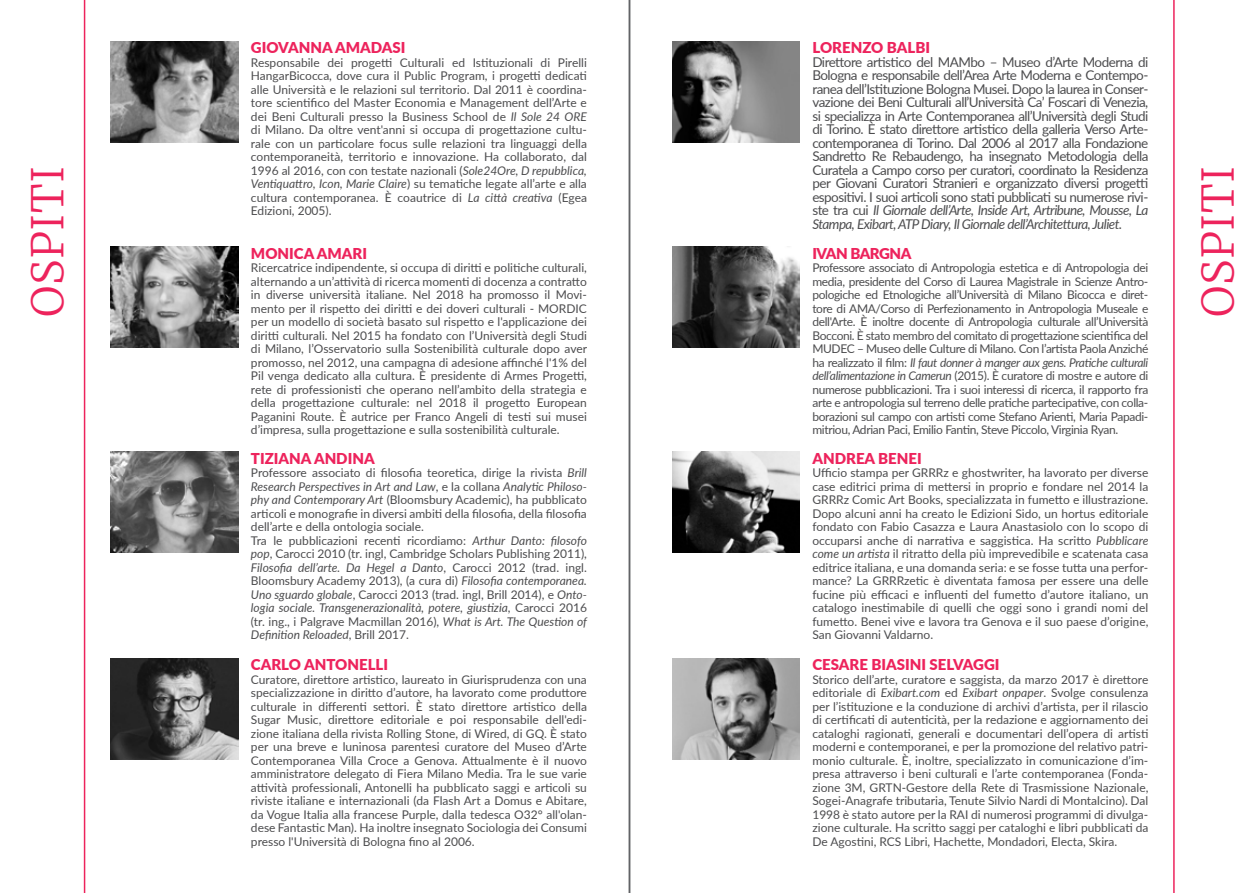
<style>
.page{position:relative;width:1259px;height:893px;background:#fff}
.page>*{position:absolute;margin:0;border:0;box-sizing:border-box;transform-origin:0 0}
.t1{font:300 43.5px "Merriweather";letter-spacing:.01em;color:#ed235c}
.t2{font:900 15px "Lato";color:#ed235c}
.t3{font:900 15px "Lato";letter-spacing:-.03em;color:#ed235c}
.t4{font:13.5px/13.5px "Lato";letter-spacing:-.04em;color:#4c4c4e;text-align:justify}
.t5{font:12px/13.5px "Lato";color:#4c4c4e;text-align:justify}
.s1{font-style:italic}
</style>
<div class="page">
<hr style="left:1173px;top:0;width:1px;height:893px;background:#ed235c">
<hr style="left:84px;top:0;width:1px;height:893px;background:#ed235c">
<img style="left:111px;top:41px;width:127px;height:101px">
<img style="left:111px;top:247px;width:127px;height:101px">
<img style="left:111px;top:452px;width:127px;height:101px">
<img style="left:111px;top:658px;width:127px;height:101px">
<img style="left:672px;top:41px;width:127px;height:101px">
<img style="left:672px;top:247px;width:127px;height:101px">
<img style="left:672px;top:452px;width:127px;height:101px">
<img style="left:672px;top:658px;width:127px;height:101px">
<hr style="left:629px;top:0;width:1px;height:893px;background:#626366">
<p class="t2" style="left:251px;top:37px;width:156px">GIOVANNA AMADASI</p>
<p class="t5" style="left:251px;top:55px;width:337px">Responsabile dei progetti Culturali ed Istituzionali di Pirelli HangarBicocca, dove cura il Public Program, i progetti dedicati alle Università e le relazioni sul territorio. Dal 2011 è coordina&shy;tore scientifico del Master Economia e Management dell’Arte e dei Beni Culturali presso la Business School de <span class="s1">Il Sole 24 ORE </span>di Milano. Da oltre vent'anni si occupa di progettazione cultu&shy;rale con un particolare focus sulle relazioni tra linguaggi della contemporaneità, territorio e innovazione. Ha collaborato, dal 1996 al 2016, con con testate nazionali (<span class="s1">Sole24Ore, D repubblica, Ventiquattro, Icon, Marie Claire</span>) su tematiche legate all’arte e alla cultura contemporanea. È coautrice di <span class="s1">La città creativa</span> (Egea Edizioni, 2005).</p>
<p class="t2" style="left:251px;top:245px;width:118px">MONICA AMARI</p>
<p class="t5" style="left:251px;top:261px;width:338px">Ricercatrice indipendente, si occupa di diritti e politiche culturali, alternando a un’attività di ricerca momenti di docenza a contratto in diverse università italiane. Nel 2018 ha promosso il Movi&shy;mento per il rispetto dei diritti e dei doveri culturali - MORDIC per un modello di società basato sul rispetto e l'applicazione dei diritti culturali. Nel 2015 ha fondato con l’Università degli Studi di Milano, l’Osservatorio sulla Sostenibilità culturale dopo aver promosso, nel 2012, una campagna di adesione affinché l'1% del Pil venga dedicato alla cultura. È presidente di Armes Progetti, rete di professionisti che operano nell’ambito della strategia e della progettazione culturale: nel 2018 il progetto European Paganini Route. È autrice per Franco Angeli di testi sui musei d’impresa, sulla progettazione e sulla sostenibilità culturale.</p>
<p class="t2" style="left:812px;top:39px;width:119px">LORENZO BALBI</p>
<p class="t4" style="left:812px;top:55px;width:337px">Direttore artistico del MAMbo – Museo d’Arte Moderna di Bologna e responsabile dell’Area Arte Moderna e Contempo&shy;ranea dell’Istituzione Bologna Musei. Dopo la laurea in Conser&shy;vazione dei Beni Culturali all’Università Ca’ Foscari di Venezia, si specializza in Arte Contemporanea all’Università degli Studi di Torino. È stato direttore artistico della galleria Verso Arte&shy;contemporanea di Torino. Dal 2006 al 2017 alla Fondazione Sandretto Re Rebaudengo, ha insegnato Metodologia della Curatela a Campo corso per curatori, coordinato la Residenza per Giovani Curatori Stranieri e organizzato diversi progetti espositivi. I suoi articoli sono stati pubblicati su numerose rivi&shy;ste tra cui <span class="s1">Il Giornale dell’Arte, Inside Art, Artribune, Mousse, La Stampa, Exibart, ATP Diary, Il Giornale dell’Architettura, Juliet.</span></p>
<p class="t3" style="left:812px;top:242px;width:101px">IVAN BARGNA</p>
<p class="t5" style="left:812px;top:261px;width:337px">Professore associato di Antropologia estetica e di Antropologia dei media, presidente del Corso di Laurea Magistrale in Scienze Antro&shy;pologiche ed Etnologiche all’Università di Milano Bicocca e diret&shy;tore di AMA/Corso di Perfezionamento in Antropologia Museale e dell'Arte. È inoltre docente di Antropologia culturale all’Università Bocconi. È stato membro del comitato di progettazione scientifica del MUDEC – Museo delle Culture di Milano. Con l’artista Paola Anziché ha realizzato il film: <span class="s1">Il faut donner à manger aux gens. Pratiche culturali dell’alimentazione in Camerun</span> (2015). È curatore di mostre e autore di numerose pubblicazioni. Tra i suoi interessi di ricerca, il rapporto fra arte e antropologia sul terreno delle pratiche partecipative, con colla&shy;borazioni sul campo con artisti come Stefano Arienti, Maria Papadi&shy;mitriou, Adrian Paci, Emilio Fantin, Steve Piccolo, Virginia Ryan.</p>
<h1 class="t1" style="left:21px;top:317px;width:152px;rotate:-90deg">OSPITI</h1>
<h1 class="t1" style="left:1191px;top:317px;width:152px;rotate:-90deg">OSPITI</h1>
<p class="t2" style="left:251px;top:450px;width:125px">TIZIANA ANDINA</p>
<p class="t5" style="left:251px;top:466px;width:338px;text-align:left">Professore associato di filosofia teoretica, dirige la rivista <span class="s1">Brill Research Perspectives in Art and Law</span>, e la collana <span class="s1">Analytic Philoso&shy;phy and Contemporary Art</span> (Bloomsbury Academic), ha pubblicato articoli e monografie in diversi ambiti della filosofia, della filosofia dell’arte e della ontologia sociale.<br>Tra le pubblicazioni recenti ricordiamo: <span class="s1">Arthur Danto: filosofo pop</span>, Carocci 2010 (tr. ingl, Cambridge Scholars Publishing 2011), <span class="s1">Filosofia dell’arte. Da Hegel a Danto</span>, Carocci 2012 (trad. ingl.<br>Bloomsbury Academy 2013), (a cura di) <span class="s1">Filosofia contemporanea.<br>Uno sguardo globale</span>, Carocci 2013 (trad. ingl, Brill 2014), e <span class="s1">Onto&shy;logia sociale. Transgenerazionalità, potere, giustizia</span>, Carocci 2016 (tr. ing., i Palgrave Macmillan 2016), <span class="s1">What is Art. The Question of Definition Reloaded</span>, Brill 2017.</p>
<p class="t2" style="left:251px;top:656px;width:139px">CARLO ANTONELLI</p>
<p class="t5" style="left:251px;top:672px;width:337px">Curatore, direttore artistico, laureato in Giurisprudenza con una specializzazione in diritto d’autore, ha lavorato come produttore culturale in differenti settori. È stato direttore artistico della Sugar Music, direttore editoriale e poi responsabile dell'edi&shy;zione italiana della rivista Rolling Stone, di Wired, di GQ. È stato per una breve e luninosa parentesi curatore del Museo d’Arte Contemporanea Villa Croce a Genova. Attualmente è il nuovo amministratore delegato di Fiera Milano Media. Tra le sue varie attività professionali, Antonelli ha pubblicato saggi e articoli su riviste italiane e internazionali (da Flash Art a Domus e Abitare, da Vogue Italia alla francese Purple, dalla tedesca O32° all'olan&shy;dese Fantastic Man). Ha inoltre insegnato Sociologia dei Consumi presso l'Università di Bologna fino al 2006.</p>
<p class="t2" style="left:812px;top:450px;width:111px">ANDREA BENEI</p>
<p class="t5" style="left:812px;top:466px;width:337px">Ufficio stampa per GRRRz e ghostwriter, ha lavorato per diverse case editrici prima di mettersi in proprio e fondare nel 2014 la GRRRz Comic Art Books, specializzata in fumetto e illustrazione.<br>Dopo alcuni anni ha creato le Edizioni Sido, un hortus editoriale fondato con Fabio Casazza e Laura Anastasiolo con lo scopo di occuparsi anche di narrativa e saggistica. Ha scritto <span class="s1">Pubblicare come un artista</span> il ritratto della più imprevedibile e scatenata casa editrice italiana, e una domanda seria: e se fosse tutta una perfor&shy;mance? La GRRRzetic è diventata famosa per essere una delle fucine più efficaci e influenti del fumetto d’autore italiano, un catalogo inestimabile di quelli che oggi sono i grandi nomi del fumetto. Benei vive e lavora tra Genova e il suo paese d’origine, San Giovanni Valdarno.</p>
<p class="t2" style="left:812px;top:653px;width:189px">CESARE BIASINI SELVAGGI</p>
<p class="t5" style="left:812px;top:672px;width:337px">Storico dell’arte, curatore e saggista, da marzo 2017 è direttore editoriale di <span class="s1">Exibart.com</span> ed <span class="s1">Exibart onpaper</span>. Svolge consulenza per l’istituzione e la conduzione di archivi d’artista, per il rilascio di certificati di autenticità, per la redazione e aggiornamento dei cataloghi ragionati, generali e documentari dell’opera di artisti moderni e contemporanei, e per la promozione del relativo patri&shy;monio culturale. È, inoltre, specializzato in comunicazione d’im&shy;presa attraverso i beni culturali e l’arte contemporanea (Fonda&shy;zione 3M, GRTN-Gestore della Rete di Trasmissione Nazionale, Sogei-Anagrafe tributaria, Tenute Silvio Nardi di Montalcino). Dal 1998 è stato autore per la RAI di numerosi programmi di divulga&shy;zione culturale. Ha scritto saggi per cataloghi e libri pubblicati da De Agostini, RCS Libri, Hachette, Mondadori, Electa, Skira.</p>
</div>
